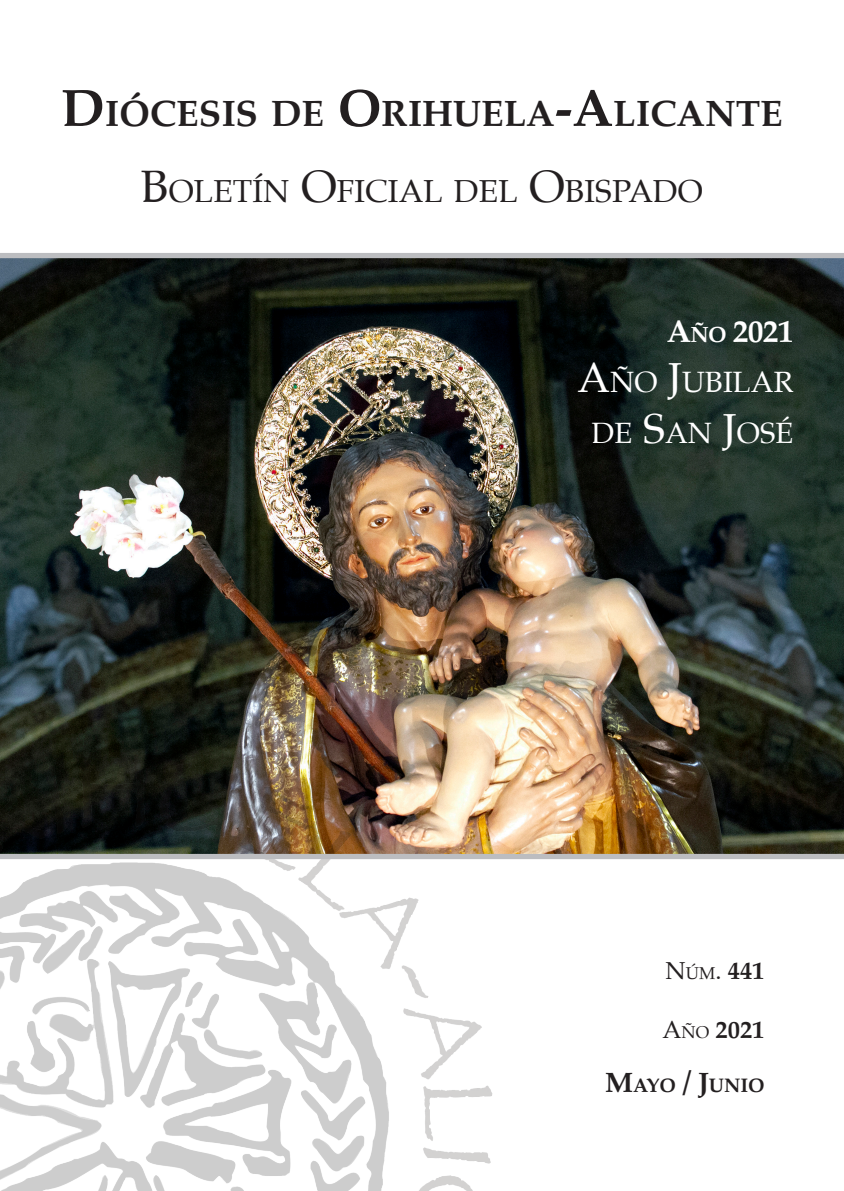
<style>
.page{position:relative;width:844px;height:1191px;background:#fff}
.page>*{position:absolute;margin:0;border:0;box-sizing:border-box;transform-origin:0 0}
.Cuerpo_de_texto{font:700 36.75px "Palatino";color:#231f20}
.Cuerpo_de_texto-2{font:31.85px "Palatino";color:#231f20}
.Cuerpo_de_texto-3{font:700 31.5px "Palatino";color:#fff}
.Cuerpo_de_texto-4{font:29.4px/50.4px "Palatino";color:#fff;text-align:center}
.Cuerpo_de_texto-5{font:700 24.5px "Palatino";color:#231f20}
.Cuerpo_de_texto-6{font:700 19.6px "Palatino";color:#231f20}
.s1{font-size:52.5px}
.s2{font-size:45.5px}
.s3{font-size:22.05px}
.s4{font-size:42px}
.s5{font-weight:400}
.s6{font-weight:400;font-size:17.15px}
.s7{font-size:28px}
</style>
<div class="page">
<img style="left:0;top:258px;width:843px;height:596px">
<img style="left:0;top:759px;width:492px;height:432px">
<div style="left:0;top:854px;width:843px;height:5px;background:#bcbdc0"></div>
<div style="left:0;top:253px;width:843px;height:5px;background:#bcbdc0"></div>
<p class="Cuerpo_de_texto" style="left:61px;top:82px;width:723px"><span class="s1">D</span>IÓCESIS DE <span class="s1">O</span>RIHUELA<span class="s1">-A</span>LICANTE</p>
<p class="Cuerpo_de_texto-2" style="left:141px;top:165px;width:563px"><span class="s2">B</span>OLETÍN <span class="s2">O</span>FICIAL DEL <span class="s2">O</span>BISPADO</p>
<p class="Cuerpo_de_texto-3" style="left:666px;top:304px;width:128px">A<span class="s3">ÑO</span> 2021</p>
<p class="Cuerpo_de_texto-4" style="left:577px;top:357px;width:217px"><span class="s4">A</span>ÑO <span class="s4">J</span>UBILAR<br>DE <span class="s4">S</span>AN <span class="s4">J</span>OSÉ</p>
<p class="Cuerpo_de_texto-5" style="left:665px;top:949px;width:100px"><span class="s5">N</span><span class="s6">ÚM</span><span class="s5">.</span> 441</p>
<p class="Cuerpo_de_texto-5" style="left:662px;top:1008px;width:103px"><span class="s5">A</span><span class="s6">ÑO</span> 2021</p>
<p class="Cuerpo_de_texto-6" style="left:605px;top:1068px;width:159px"><span class="s7">M</span>AYO <span class="s7">/ J</span>UNIO</p>
</div>
